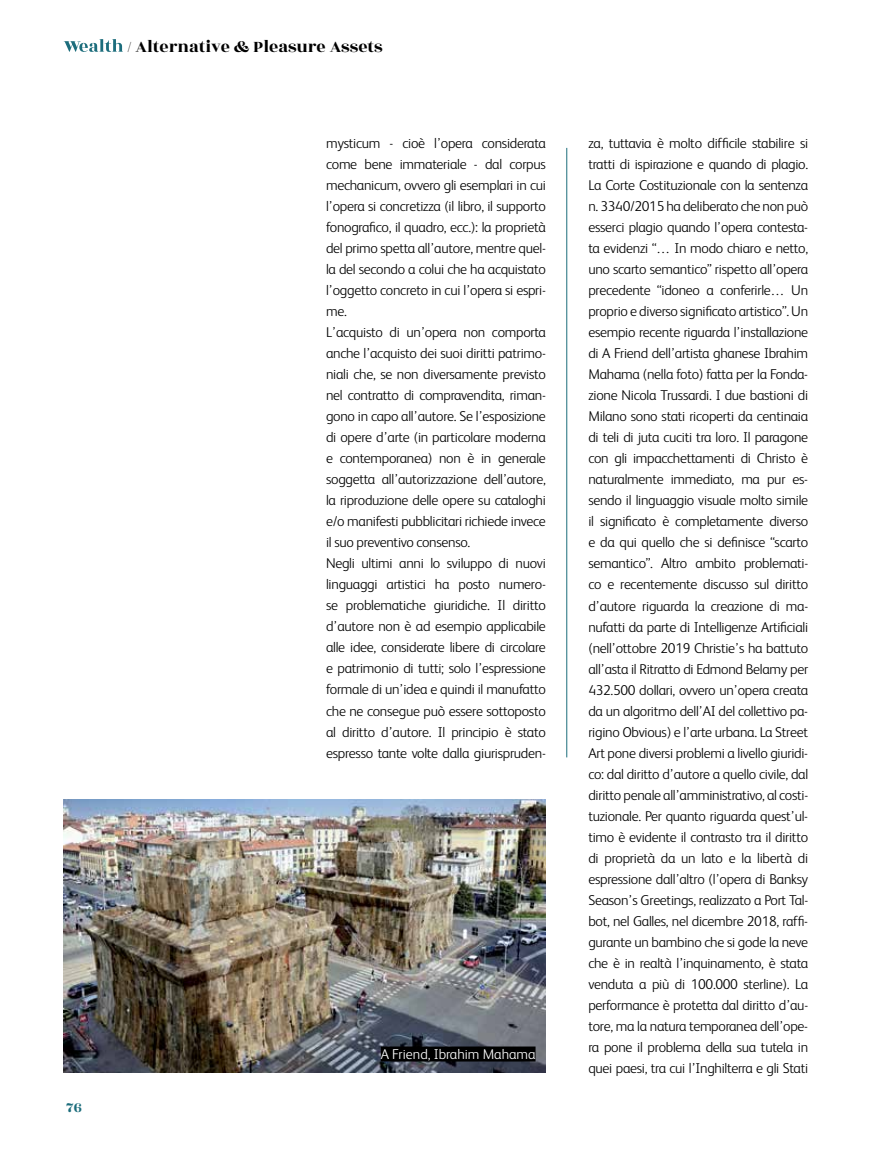
<style>
.page{position:relative;width:872px;height:1149px;background:#fff}
.page>*{position:absolute;margin:0;border:0;box-sizing:border-box;transform-origin:0 0}
.t1{font:18px "Rozha One";color:#000}
.t2{font:15px "Rozha One";color:#1c6d7c}
.t3{font:300 14.25px/21px "FS Albert";letter-spacing:-.02em;color:#000}
.t4{font:300 14.25px "FS Albert";color:#fff}
</style>
<div class="page">
<svg style="left:64px;top:39px;width:59px;height:13px"></svg>
<hr style="left:566px;top:148px;width:1px;height:609px;background:#1c6d7c">
<img style="left:64px;top:799px;width:482px;height:273px">
<div style="left:381px;top:1046px;width:154px;height:15px;background:#000"></div>
<p class="t2" style="left:67px;top:1097px;width:17px">76</p>
<p class="t1" style="left:127px;top:35px;width:257px">/ Alternative &amp; Pleasure Assets</p>
<p class="t3" style="left:326px;top:132px;width:221px">mysticum - cioè l’opera considerata come bene immateriale - dal corpus mechanicum, ovvero gli esemplari in cui l’opera si concretizza (il libro, il supporto fonografico, il quadro, ecc.): la proprietà del primo spetta all’autore, mentre quel&shy;la del secondo a colui che ha acquistato l’oggetto concreto in cui l’opera si espri&shy;me.<br>L’acquisto di un’opera non comporta anche l’acquisto dei suoi diritti patrimo&shy;niali che, se non diversamente previsto nel contratto di compravendita, riman&shy;gono in capo all’autore. Se l’esposizione di opere d’arte (in particolare moderna e contemporanea) non è in generale soggetta all’autorizzazione dell’autore, la riproduzione delle opere su cataloghi e/o manifesti pubblicitari richiede invece il suo preventivo consenso.<br>Negli ultimi anni lo sviluppo di nuovi linguaggi artistici ha posto numero&shy;se problematiche giuridiche. Il diritto d’autore non è ad esempio applicabile alle idee, considerate libere di circolare e patrimonio di tutti; solo l’espressione formale di un’idea e quindi il manufatto che ne consegue può essere sottoposto al diritto d’autore. Il principio è stato espresso tante volte dalla giurispruden-</p>
<p class="t3" style="left:588px;top:132px;width:221px;text-align:justify">za, tuttavia è molto difficile stabilire si tratti di ispirazione e quando di plagio.<br>La Corte Costituzionale con la sentenza n. 3340/2015 ha deliberato che non può esserci plagio quando l’opera contesta&shy;ta evidenzi “… In modo chiaro e netto, uno scarto semantico” rispetto all’opera precedente “idoneo a conferirle… Un proprio e diverso significato artistico”. Un esempio recente riguarda l’installazione di A Friend dell’artista ghanese Ibrahim Mahama (nella foto) fatta per la Fonda&shy;zione Nicola Trussardi. I due bastioni di Milano sono stati ricoperti da centinaia di teli di juta cuciti tra loro. Il paragone con gli impacchettamenti di Christo è naturalmente immediato, ma pur es&shy;sendo il linguaggio visuale molto simile il significato è completamente diverso e da qui quello che si definisce “scarto semantico”. Altro ambito problemati&shy;co e recentemente discusso sul diritto d’autore riguarda la creazione di ma&shy;nufatti da parte di Intelligenze Artificiali (nell’ottobre 2019 Christie’s ha battuto all’asta il Ritratto di Edmond Belamy per 432.500 dollari, ovvero un’opera creata da un algoritmo dell’AI del collettivo pa&shy;rigino Obvious) e l’arte urbana. La Street Art pone diversi problemi a livello giuridi&shy;co: dal diritto d’autore a quello civile, dal diritto penale all’amministrativo, al costi&shy;tuzionale. Per quanto riguarda quest’ul&shy;timo è evidente il contrasto tra il diritto di proprietà da un lato e la libertà di espressione dall’altro (l’opera di Banksy Season’s Greetings, realizzato a Port Tal&shy;bot, nel Galles, nel dicembre 2018, raffi&shy;gurante un bambino che si gode la neve che è in realtà l’inquinamento, è stata venduta a più di 100.000 sterline). La performance è protetta dal diritto d’au&shy;tore, ma la natura temporanea dell’ope&shy;ra pone il problema della sua tutela in quei paesi, tra cui l’Inghilterra e gli Stati</p>
<p class="t4" style="left:381px;top:1045px;width:156px">A Friend, Ibrahim Mahama</p>
</div>
